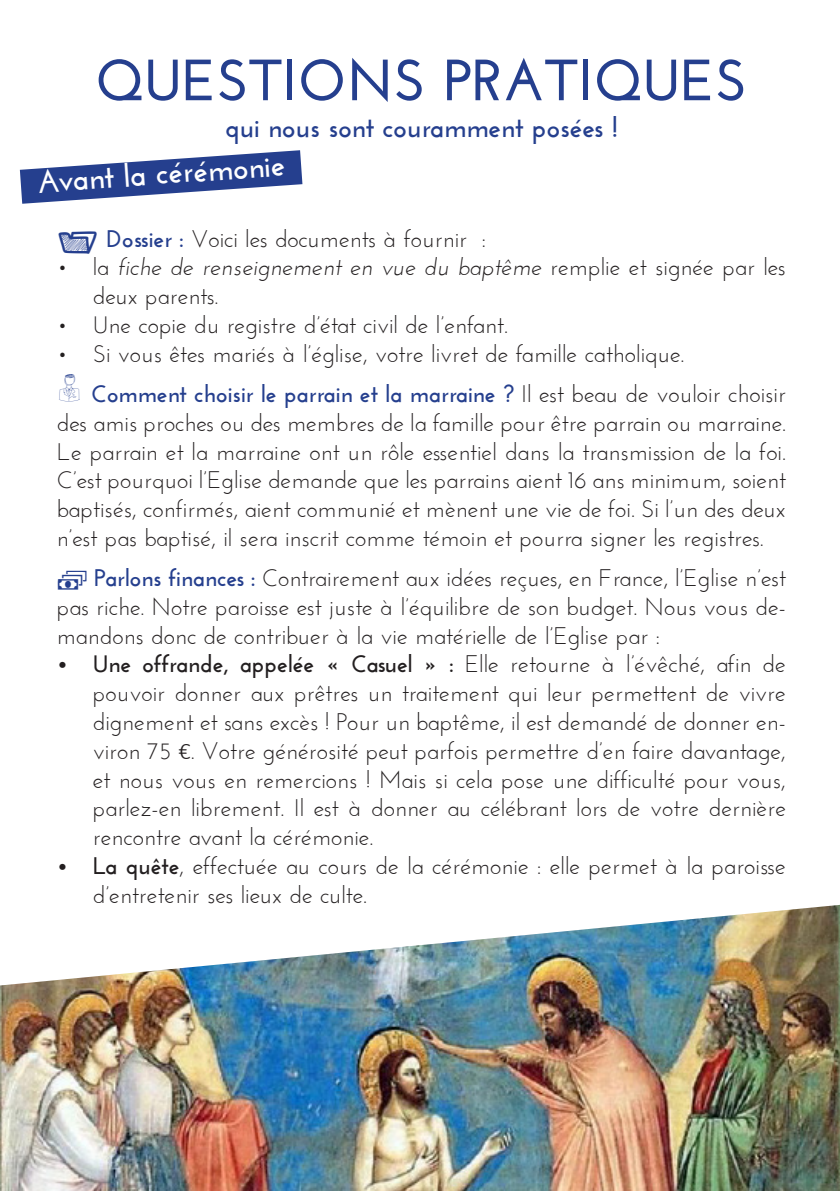
<style>
.page{position:relative;width:840px;height:1191px;background:#fff}
.page>*{position:absolute;margin:0;border:0;box-sizing:border-box;transform-origin:0 0}
.t1{font:700 58px "Josefin Sans";color:#253f8e}
.t2{font:700 32px "Josefin Sans";color:#fff}
.t3{font:700 28px "Josefin Sans";color:#253f8e}
.t4{font:24px/28.8px "Josefin Sans";color:#231f20;text-align:justify}
.s1{font-weight:700;color:#253f8e}
.s2{font-style:italic}
.s3{font-family:"Money money,money";color:#253f8e}
.s4{font-weight:700}
.s5{font-family:"Calibri";font-weight:300}
</style>
<div class="page">
<svg style="left:20px;top:150px;width:282px;height:54px"></svg>
<img style="left:0;top:905px;width:839px;height:286px">
<p class="t1" style="left:95px;top:46px;width:654px">QUESTIONS PRATIQUES</p>
<p class="t3" style="left:225px;top:111px;width:394px">qui nous sont couramment posées !</p>
<p class="t2" style="left:35px;top:163px;width:250px;rotate:-4deg">Avant la cérémonie</p>
<p class="t4" style="left:106px;top:224px;width:380px"><span class="s1">Dossier :</span> Voici les documents à fournir :</p>
<p class="t4" style="left:93px;top:252px;width:694px;text-indent:-36px">• la <span class="s2">fiche de renseignement en vue du baptême</span> remplie et signée par les deux parents.</p>
<p class="t4" style="left:57px;top:310px;width:452px">• Une copie du registre d’état civil de l’enfant.</p>
<p class="t4" style="left:57px;top:339px;width:629px">• Si vous êtes mariés à l’église, votre livret de famille catholique.</p>
<p class="t4" style="left:57px;top:379px;width:730px;text-indent:34px"><span class="s1">Comment choisir le parrain et la marraine ?</span> Il est beau de vouloir choisir des amis proches ou des membres de la famille pour être parrain ou marraine.<br>Le parrain et la marraine ont un rôle essentiel dans la transmission de la foi.<br>C’est pourquoi l’Eglise demande que les parrains aient 16 ans minimum, soient baptisés, confirmés, aient communié et mènent une vie de foi. Si l’un des deux n’est pas baptisé, il sera inscrit comme témoin et pourra signer les registres.</p>
<p class="t4" style="left:57px;top:563px;width:730px"><span class="s3">5</span> <span class="s1">Parlons finances :</span> Contrairement aux idées reçues, en France, l’Eglise n’est pas riche. Notre paroisse est juste à l’équilibre de son budget. Nous vous de&shy;mandons donc de contribuer à la vie matérielle de l’Eglise par :</p>
<p class="t4" style="left:93px;top:649px;width:694px;text-indent:-36px"><span class="s4">• Une offrande, appelée « Casuel » :</span> Elle retourne à l’évêché, afin de pouvoir donner aux prêtres un traitement qui leur permettent de vivre dignement et sans excès ! Pour un baptême, il est demandé de donner en&shy;viron 75 <span class="s5">€</span>. Votre générosité peut parfois permettre d’en faire davantage, et nous vous en remercions ! Mais si cela pose une difficulté pour vous, parlez-en librement. Il est à donner au célébrant lors de votre dernière rencontre avant la cérémonie.</p>
<p class="t4" style="left:93px;top:851px;width:694px;text-indent:-36px"><span class="s4">• La quête</span>, effectuée au cours de la cérémonie : elle permet à la paroisse d’entretenir ses lieux de culte.</p>
</div>
